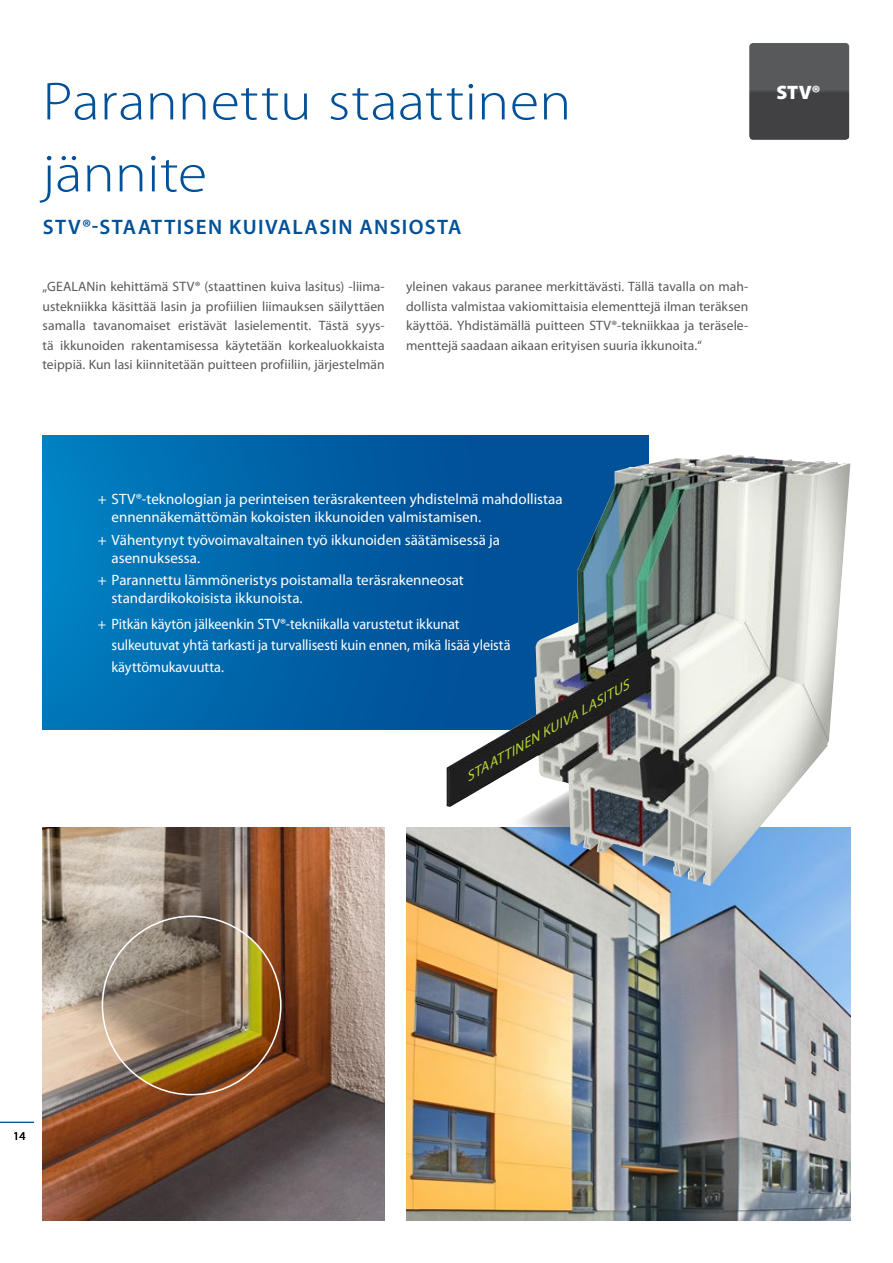
<style>
.page{position:relative;width:893px;height:1263px;background:#fff}
.page>*{position:absolute;margin:0;border:0;box-sizing:border-box;transform-origin:0 0}
.t1{font:300 54px/72px "Myriad Pro";letter-spacing:.005em;color:#005198;scale:1.11 1}
.t2{font:600 21px "Myriad Pro";letter-spacing:.065em;color:#005198}
.t3{font:900 19.5px "Myriad Pro";color:#fff}
.t4{font:15px/18px "Myriad Pro";color:#fff}
.t5{font:15px/21.6px "Myriad Pro";color:#fff;scale:.95 1}
.t6{font:13.65px/19.6px "Myriad Pro";color:#58595b;text-align:justify}
.t7{font:italic 13.35px "Myriad Pro";color:#b5d334;scale:1.16 1}
.t8{font:12px "Myriad Pro";color:#000}
</style>
<div class="page">
<img style="left:43px;top:828px;width:342px;height:392px">
<img style="left:406px;top:828px;width:444px;height:392px">
<img style="left:102px;top:916px;width:179px;height:179px;border-radius:89px">
<div style="left:43px;top:435px;width:605px;height:295px;background:linear-gradient(to right,#007abc,#00468f)"></div>
<img style="left:446px;top:454px;width:404px;height:432px">
<svg style="left:750px;top:44px;width:98px;height:95px;background:#4c4c4e"></svg>
<div style="left:748px;top:42px;width:102px;height:99px;border:1px solid #fff;border-radius:4px"></div>
<hr style="left:0;top:1122px;width:34px;height:1px;background:#005198">
<h1 class="t1" style="left:43px;top:68px;width:478px">Parannettu staattinen jännite</h1>
<h2 class="t2" style="left:43px;top:216px;width:420px">STV®-STAATTISEN KUIVALASIN ANSIOSTA</h2>
<p class="t6" style="left:43px;top:277px;width:344px">„GEALANin kehittämä STV® (staattinen kuiva lasitus) -liima&shy;ustekniikka käsittää lasin ja profiilien liimauksen säilyttäen samalla tavanomaiset eristävät lasielementit. Tästä syys&shy;tä ikkunoiden rakentamisessa käytetään korkealuokkaista teippiä. Kun lasi kiinnitetään puitteen profiiliin, järjestelmän</p>
<p class="t6" style="left:406px;top:277px;width:344px">yleinen vakaus paranee merkittävästi. Tällä tavalla on mah&shy;dollista valmistaa vakiomittaisia elementtejä ilman teräksen käyttöä. Yhdistämällä puitteen STV®-tekniikkaa ja teräsele&shy;menttejä saadaan aikaan erityisen suuria ikkunoita.“</p>
<h3 class="t3" style="left:776px;top:85px;width:46px">STV®</h3>
<p class="t4" style="left:112px;top:491px;width:453px;text-indent:-14px">+ STV®-teknologian ja perinteisen teräsrakenteen yhdistelmä mahdollistaa ennennäkemättömän kokoisten ikkunoiden valmistamisen.</p>
<p class="t4" style="left:112px;top:531px;width:390px;text-indent:-14px">+ Vähentynyt työvoimavaltainen työ ikkunoiden säätämisessä ja asennuksessa.</p>
<p class="t4" style="left:112px;top:571px;width:354px;text-indent:-14px">+ Parannettu lämmöneristys poistamalla teräsrakenneosat standardikokoisista ikkunoista.</p>
<p class="t5" style="left:112px;top:613px;width:421px;text-indent:-14px">+ Pitkän käytön jälkeenkin STV®-tekniikalla varustetut ikkunat sulkeutuvat yhtä tarkasti ja turvallisesti kuin ennen, mikä lisää yleistä käyttömukavuutta.</p>
<p class="t7" style="left:463px;top:772px;width:163px;rotate:-30deg">STAATTINEN KUIVA LASITUS</p>
<p class="t8" style="left:13px;top:1130px;width:14px">14</p>
</div>
